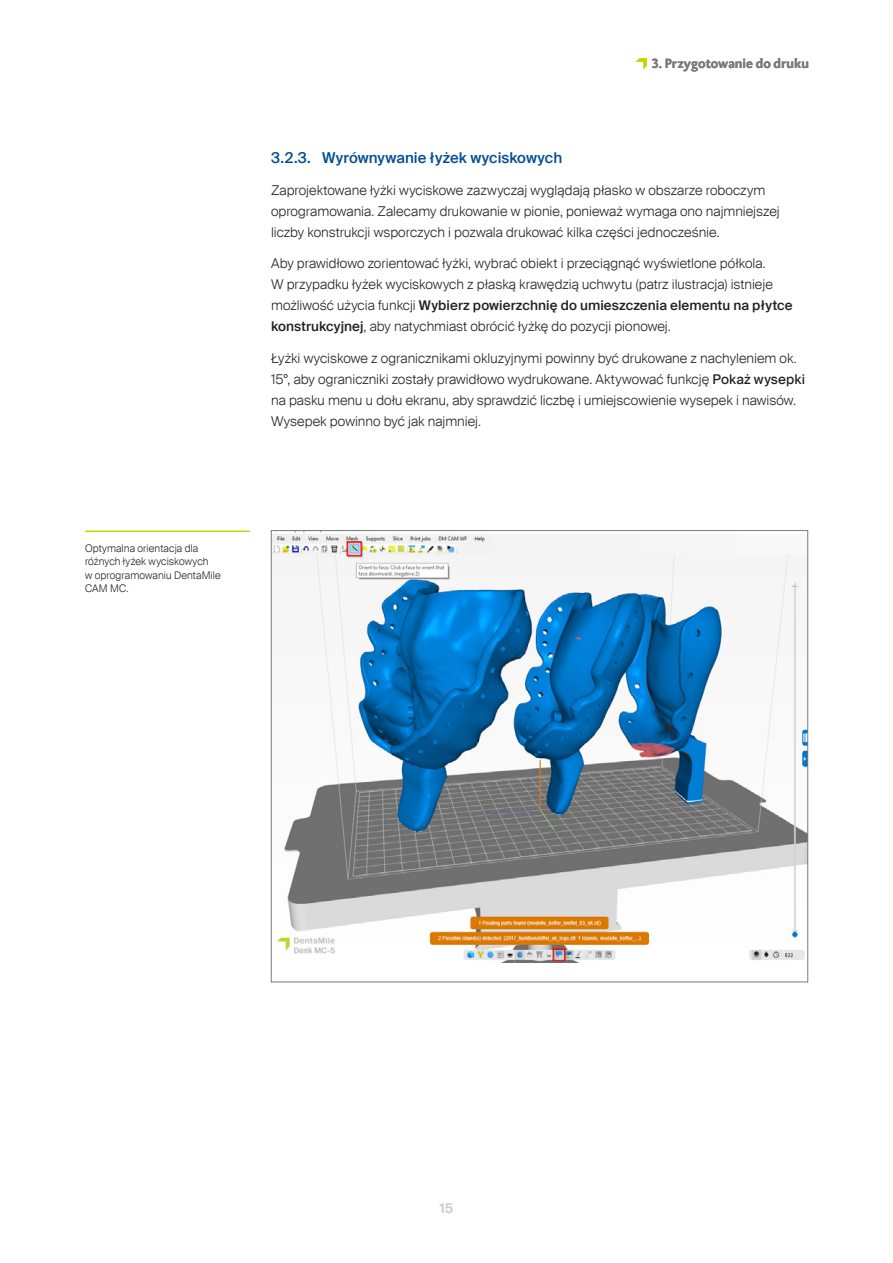
<style>
.page{position:relative;width:893px;height:1263px;background:#fff}
.page>*{position:absolute;margin:0;border:0;box-sizing:border-box;transform-origin:0 0}
.t1{font:500 15px "Suisse Intl";letter-spacing:.005em;color:#004d95}
.t2{font:300 13.5px/21px "Suisse Intl";letter-spacing:.005em;color:#231f20}
.t3{font:700 13.5px "DTL Caspari Global";color:#7c7b7b}
.t4{font:600 13.5px "Suisse Intl";color:#cacaca}
.t5{font:300 10.5px/13.5px "Suisse Intl";letter-spacing:.01em;color:#231f20}
.s1{color:#c4d600}
.s2{font-weight:500}
.s3{font-weight:400}
</style>
<div class="page">
<hr style="left:85px;top:530px;width:165px;height:2px;background:#c4d600">
<img style="left:273px;top:532px;width:533px;height:430px">
<p class="t5" style="left:85px;top:541px;width:137px">Optymalna orientacja dla różnych łyżek wyciskowych<br>w oprogramowaniu DentaMile<br>CAM MC.</p>
<p class="t3" style="left:636px;top:55px;width:175px"><span class="s1">•</span> 3. Przygotowanie do druku</p>
<p class="t1" style="left:271px;top:149px;width:293px">3.2.3. Wyrównywanie łyżek wyciskowych</p>
<p class="t2" style="left:271px;top:179px;width:510px">Zaprojektowane łyżki wyciskowe zazwyczaj wyglądają płasko w obszarze roboczym oprogramowania. Zalecamy drukowanie w pionie, ponieważ wymaga ono najmniejszej liczby konstrukcji wsporczych i pozwala drukować kilka części jednocześnie.</p>
<p class="t2" style="left:271px;top:253px;width:523px">Aby prawidłowo zorientować łyżki, wybrać obiekt i przeciągnąć wyświetlone półkola.<br>W przypadku łyżek wyciskowych z płaską krawędzią uchwytu (patrz ilustracja) istnieje możliwość użycia funkcji <span class="s2">Wybierz powierzchnię do umieszczenia elementu na płytce konstrukcyjnej</span>, aby natychmiast obrócić łyżkę do pozycji pionowej.</p>
<p class="t2" style="left:271px;top:347px;width:535px">Łyżki wyciskowe z ogranicznikami okluzyjnymi powinny być drukowane z nachyleniem ok.<br>15°, aby ograniczniki zostały prawidłowo wydrukowane. Aktywować funkcję <span class="s3">Pokaż wysepki </span>na pasku menu u dołu ekranu, aby sprawdzić liczbę i umiejscowienie wysepek i nawisów.<br>Wysepek powinno być jak najmniej.</p>
<p class="t4" style="left:440px;top:1200px;width:15px">15</p>
</div>
